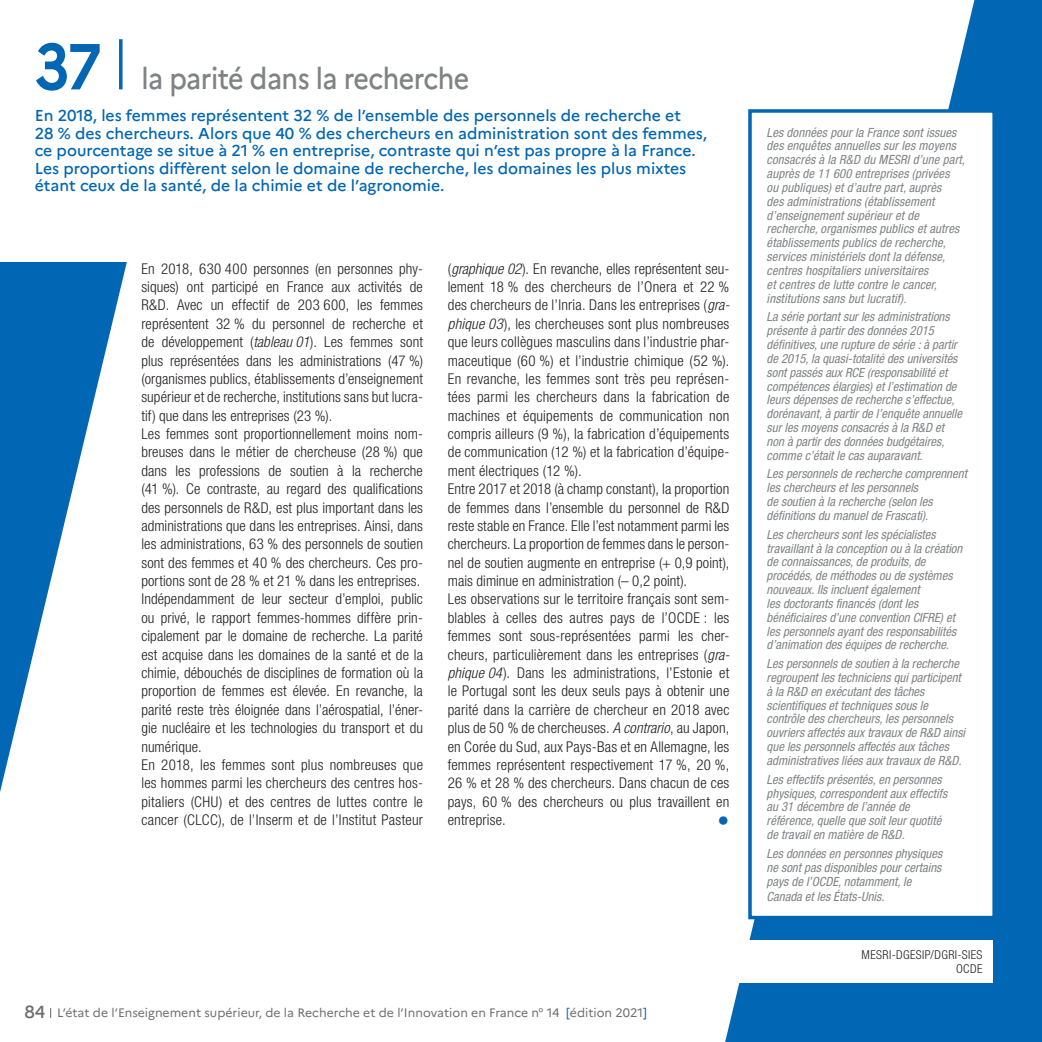
<style>
.page{position:relative;width:1042px;height:1042px;background:#fff}
.page>*{position:absolute;margin:0;border:0;box-sizing:border-box;transform-origin:0 0}
._02_Fiche_Num{font:700 64.75px "Marianne";color:#0166b3;scale:.9 1}
._02_Fiche_Titre{font:500 29.75px "Marianne";letter-spacing:-.02em;color:#808285;scale:.9 1}
._04_Texte_courant{font:300 condensed 23.62px "Helvetica Neue LT Std";color:#0166b3}
._03_Chapo{font:500 15.75px/17.5px "Marianne";color:#0166b3}
._04_Texte_courant-2{font:300 condensed 14.88px/18.4px "Helvetica Neue LT Std";letter-spacing:.01em;color:#231f20;text-align:justify}
._04_Texte_courant_pr{font:300 condensed 14.88px/18.4px "Helvetica Neue LT Std";letter-spacing:.01em;color:#231f20;text-align:justify}
._05_Methode{font:italic condensed 12.6px/13.8px "Helvetica Neue LT Std";color:#808285}
._05_Methode_premier{font:italic condensed 12.6px/13.8px "Helvetica Neue LT Std";letter-spacing:.01em;color:#808285}
.t1{font:12.25px "Marianne";color:#6c6d70}
._06_Source_premier{font:300 condensed 12.25px "Helvetica Neue LT Std";letter-spacing:.035em;color:#231f20}
._06_Sources{font:300 condensed 12.25px "Helvetica Neue LT Std";color:#231f20}
.s1{font-style:italic}
.s2{font-weight:500;font-size:17.5px}
.s3{color:#0166b3}
</style>
<div class="page">
<svg style="left:725px;top:0;width:317px;height:1042px;fill:#0166b3"></svg>
<svg style="left:0;top:262px;width:127px;height:756px"></svg>
<svg style="left:119px;top:39px;width:4px;height:50px"></svg>
<div style="left:0;top:109px;width:729px;height:153px;background:#fff"></div>
<svg style="left:746px;top:107px;width:251px;height:814px"></svg>
<div style="left:735px;top:940px;width:257px;height:42px;background:#fff"></div>
<p class="_02_Fiche_Num" style="left:35px;top:27px;width:76px">37</p>
<p class="_02_Fiche_Titre" style="left:141px;top:61px;width:366px">la parité dans la recherche</p>
<p class="_03_Chapo" style="left:35px;top:107px;width:674px">En 2018, les femmes représentent 32 % de l’ensemble des personnels de recherche et<br>28 % des chercheurs. Alors que 40 % des chercheurs en administration sont des femmes, ce pourcentage se situe à 21 % en entreprise, contraste qui n’est pas propre à la France.<br>Les proportions diffèrent selon le domaine de recherche, les domaines les plus mixtes étant ceux de la santé, de la chimie et de l’agronomie.</p>
<p class="_04_Texte_courant_pr" style="left:141px;top:259px;width:283px">En 2018, 630 400 personnes (en personnes phy&shy;siques) ont participé en France aux activités de R&amp;D. Avec un effectif de 203 600, les femmes représentent 32 % du personnel de recherche et de développement (<span class="s1">tableau 01</span>). Les femmes sont plus représentées dans les administrations (47 %) (organismes publics, établissements d’enseignement supérieur et de recherche, institutions sans but lucra&shy;tif) que dans les entreprises (23 %).</p>
<p class="_04_Texte_courant-2" style="left:141px;top:424px;width:283px">Les femmes sont proportionnellement moins nom&shy;breuses dans le métier de chercheuse (28 %) que dans les professions de soutien à la recherche (41 %). Ce contraste, au regard des qualifications des personnels de R&amp;D, est plus important dans les administrations que dans les entreprises. Ainsi, dans les administrations, 63 % des personnels de soutien sont des femmes et 40 % des chercheurs. Ces pro&shy;portions sont de 28 % et 21 % dans les entreprises.</p>
<p class="_04_Texte_courant-2" style="left:141px;top:590px;width:283px">Indépendamment de leur secteur d’emploi, public ou privé, le rapport femmes-hommes diffère prin&shy;cipalement par le domaine de recherche. La parité est acquise dans les domaines de la santé et de la chimie, débouchés de disciplines de formation où la proportion de femmes est élevée. En revanche, la parité reste très éloignée dans l’aérospatial, l’éner&shy;gie nucléaire et les technologies du transport et du numérique.</p>
<p class="_04_Texte_courant-2" style="left:141px;top:755px;width:283px">En 2018, les femmes sont plus nombreuses que les hommes parmi les chercheurs des centres hos&shy;pitaliers (CHU) et des centres de luttes contre le cancer (CLCC), de l’Inserm et de l’Institut Pasteur</p>
<p class="_04_Texte_courant-2" style="left:448px;top:259px;width:283px">(<span class="s1">graphique 02</span>). En revanche, elles représentent seu&shy;lement 18 % des chercheurs de l’Onera et 22 % des chercheurs de l’Inria. Dans les entreprises (<span class="s1">gra&shy;phique 03</span>), les chercheuses sont plus nombreuses que leurs collègues masculins dans l’industrie phar&shy;maceutique (60 %) et l’industrie chimique (52 %).<br>En revanche, les femmes sont très peu représen&shy;tées parmi les chercheurs dans la fabrication de machines et équipements de communication non compris ailleurs (9 %), la fabrication d’équipements de communication (12 %) et la fabrication d’équipe&shy;ment électriques (12 %).</p>
<p class="_04_Texte_courant-2" style="left:448px;top:480px;width:283px">Entre 2017 et 2018 (à champ constant), la proportion de femmes dans l’ensemble du personnel de R&amp;D reste stable en France. Elle l’est notamment parmi les chercheurs. La proportion de femmes dans le person&shy;nel de soutien augmente en entreprise (+ 0,9 point), mais diminue en administration (– 0,2 point).</p>
<p class="_04_Texte_courant-2" style="left:448px;top:590px;width:283px">Les observations sur le territoire français sont sem&shy;blables à celles des autres pays de l’OCDE : les femmes sont sous-représentées parmi les cher&shy;cheurs, particulièrement dans les entreprises (<span class="s1">gra&shy;phique 04</span>). Dans les administrations, l’Estonie et le Portugal sont les deux seuls pays à obtenir une parité dans la carrière de chercheur en 2018 avec plus de 50 % de chercheuses. <span class="s1">A contrario</span>, au Japon, en Corée du Sud, aux Pays-Bas et en Allemagne, les femmes représentent respectivement 17 %, 20 %, 26 % et 28 % des chercheurs. Dans chacun de ces pays, 60 % des chercheurs ou plus travaillent en entreprise.</p>
<p class="_04_Texte_courant" style="left:717px;top:807px;width:13px">•</p>
<p class="t1" style="left:25px;top:1005px;width:624px"><span class="s2">84</span> L’état de l’Enseignement supérieur, de la Recherche et de l’Innovation en France n° 14 <span class="s3">[</span>édition 2021<span class="s3">]</span></p>
<p class="_05_Methode_premier" style="left:766px;top:126px;width:200px">Les données pour la France sont issues des enquêtes annuelles sur les moyens consacrés à la R&amp;D du MESRI d’une part, auprès de 11 600 entreprises (privées<br>ou publiques) et d’autre part, auprès<br>des administrations (établissement d’enseignement supérieur et de recherche, organismes publics et autres établissements publics de recherche, services ministériels dont la défense, centres hospitaliers universitaires<br>et centres de lutte contre le cancer, institutions sans but lucratif).</p>
<p class="_05_Methode" style="left:766px;top:310px;width:197px">La série portant sur les administrations présente à partir des données 2015 définitives, une rupture de série : à partir de 2015, la quasi-totalité des universités sont passés aux RCE (responsabilité et compétences élargies) et l’estimation de leurs dépenses de recherche s’effectue, dorénavant, à partir de l’enquête annuelle sur les moyens consacrés à la R&amp;D et non à partir des données budgétaires, comme c’était le cas auparavant.</p>
<p class="_05_Methode" style="left:766px;top:467px;width:202px">Les personnels de recherche comprennent les chercheurs et les personnels<br>de soutien à la recherche (selon les définitions du manuel de Frascati).</p>
<p class="_05_Methode" style="left:766px;top:528px;width:197px">Les chercheurs sont les spécialistes travaillant à la conception ou à la création de connaissances, de produits, de procédés, de méthodes ou de systèmes nouveaux. Ils incluent également<br>les doctorants financés (dont les bénéficiaires d’une convention CIFRE) et les personnels ayant des responsabilités d’animation des équipes de recherche.</p>
<p class="_05_Methode" style="left:766px;top:657px;width:200px">Les personnels de soutien à la recherche regroupent les techniciens qui participent à la R&amp;D en exécutant des tâches scientifiques et techniques sous le contrôle des chercheurs, les personnels ouvriers affectés aux travaux de R&amp;D ainsi que les personnels affectés aux tâches administratives liées aux travaux de R&amp;D.</p>
<p class="_05_Methode" style="left:766px;top:772px;width:182px">Les effectifs présentés, en personnes physiques, correspondent aux effectifs au 31 décembre de l’année de référence, quelle que soit leur quotité de travail en matière de R&amp;D.</p>
<p class="_05_Methode" style="left:766px;top:847px;width:177px;text-align:justify">Les données en personnes physiques ne sont pas disponibles pour certains pays de l’OCDE, notamment, le</p>
<p class="_05_Methode" style="left:766px;top:890px;width:119px">Canada et les États-Unis.</p>
<p class="_06_Source_premier" style="left:861px;top:947px;width:122px">MESRI-DGESIP/DGRI-SIES</p>
<p class="_06_Sources" style="left:956px;top:961px;width:28px">OCDE</p>
</div>
